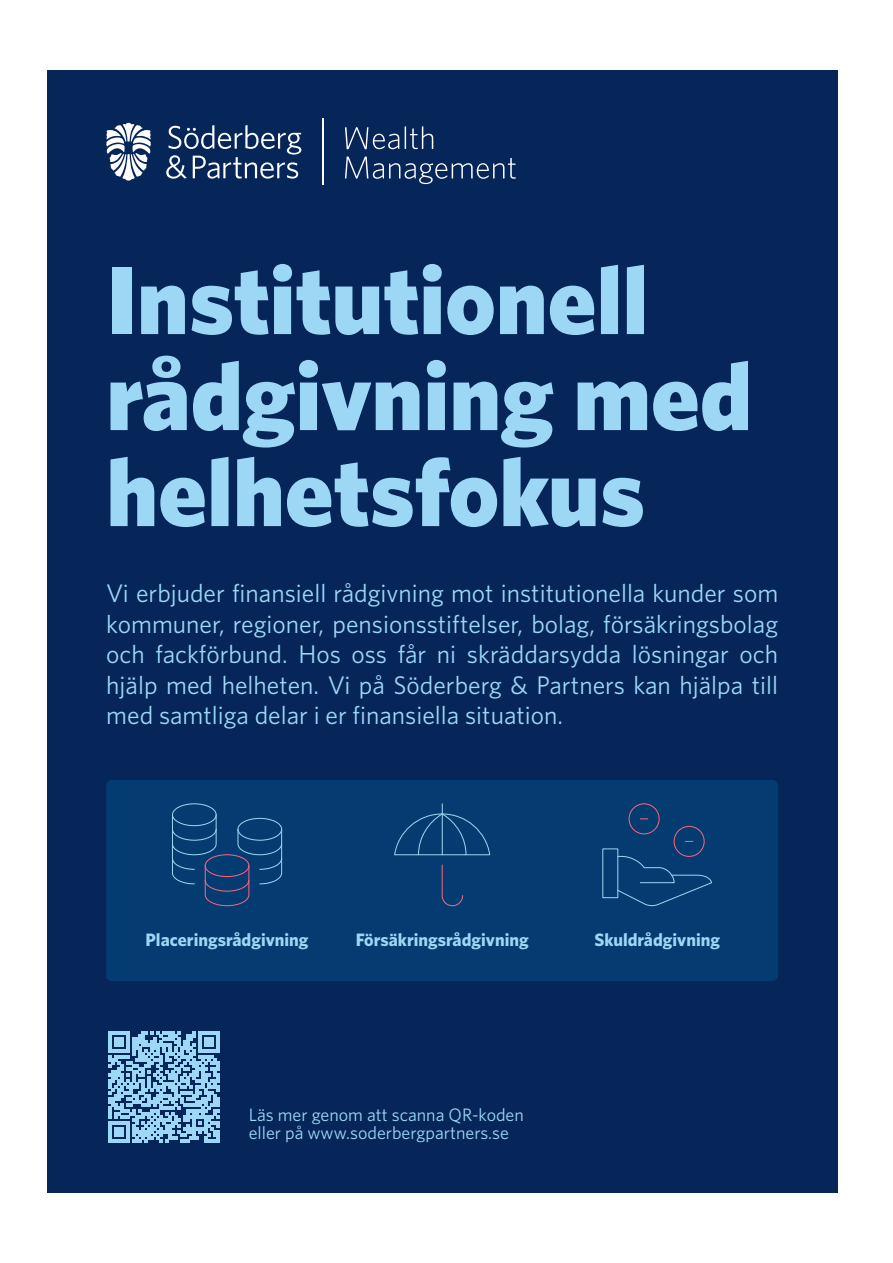
<style>
.page{position:relative;width:893px;height:1263px;background:#fff}
.page>*{position:absolute;margin:0;border:0;box-sizing:border-box;transform-origin:0 0}
.t1{font:900 96px/96px "Whitney";color:#9cd8f5}
.t2{font:25.5px/30.6px "Whitney";color:#9cd8f5;text-align:justify}
.t3{font:18px/18px "Whitney";color:#9cd8f5}
.t4{font:700 18px "Whitney";color:#9cd8f5}
</style>
<div class="page">
<div style="left:47px;top:70px;width:791px;height:1123px;background:#062558"></div>
<svg style="left:405px;top:126px;width:28px;height:23px"></svg>
<svg style="left:345px;top:127px;width:54px;height:22px"></svg>
<svg style="left:345px;top:157px;width:171px;height:27px;background:#2b4571"></svg>
<svg style="left:166px;top:125px;width:135px;height:54px;background:#3a537b"></svg>
<svg style="left:106px;top:123px;width:45px;height:58px"></svg>
<hr style="left:323px;top:118px;width:1px;height:67px;background:#fff">
<div style="left:106px;top:780px;width:672px;height:201px;background:#043c72;border-radius:6px"></div>
<svg style="left:616px;top:855px;width:97px;height:52px"></svg>
<div style="left:674px;top:826px;width:31px;height:31px;border:1px solid #ff6380;border-radius:50%"></div>
<div style="left:602px;top:848px;width:16px;height:50px;border:1px solid #99d9f2"></div>
<div style="left:629px;top:803px;width:31px;height:31px;border:1px solid #ff6380;border-radius:50%"></div>
<svg style="left:394px;top:804px;width:97px;height:52px"></svg>
<hr style="left:442px;top:814px;width:1px;height:41px;background:#99d9f2">
<svg style="left:441px;top:864px;width:22px;height:43px"></svg>
<div style="left:172px;top:803px;width:45px;height:23px;border:1px solid #99d9f2;border-radius:50%"></div>
<svg style="left:172px;top:814px;width:111px;height:93px"></svg>
<div style="left:205px;top:854px;width:44px;height:23px;border:1px solid #ff6380;border-radius:50%"></div>
<svg style="left:109px;top:1031px;width:111px;height:111px;background:#6191b7"></svg>
<h1 class="t1" style="left:106px;top:250px;width:647px">Institutionell rådgivning med helhetsfokus</h1>
<p class="t2" style="left:106px;top:577px;width:673px">Vi erbjuder finansiell rådgivning mot institutionella kunder som kommuner, regioner, pensionsstiftelser, bolag, försäkringsbolag och fackförbund. Hos oss får ni skräddarsydda lösningar och hjälp med helheten. Vi på Söderberg &amp; Partners kan hjälpa till med samtliga delar i er finansiella situation.</p>
<p class="t4" style="left:146px;top:928px;width:164px">Placeringsrådgivning</p>
<p class="t4" style="left:356px;top:928px;width:174px">Försäkringsrådgivning</p>
<p class="t4" style="left:594px;top:928px;width:127px">Skuldrådgivning</p>
<p class="t3" style="left:249px;top:1105px;width:277px">Läs mer genom att scanna QR-koden eller på www.soderbergpartners.se</p>
</div>
